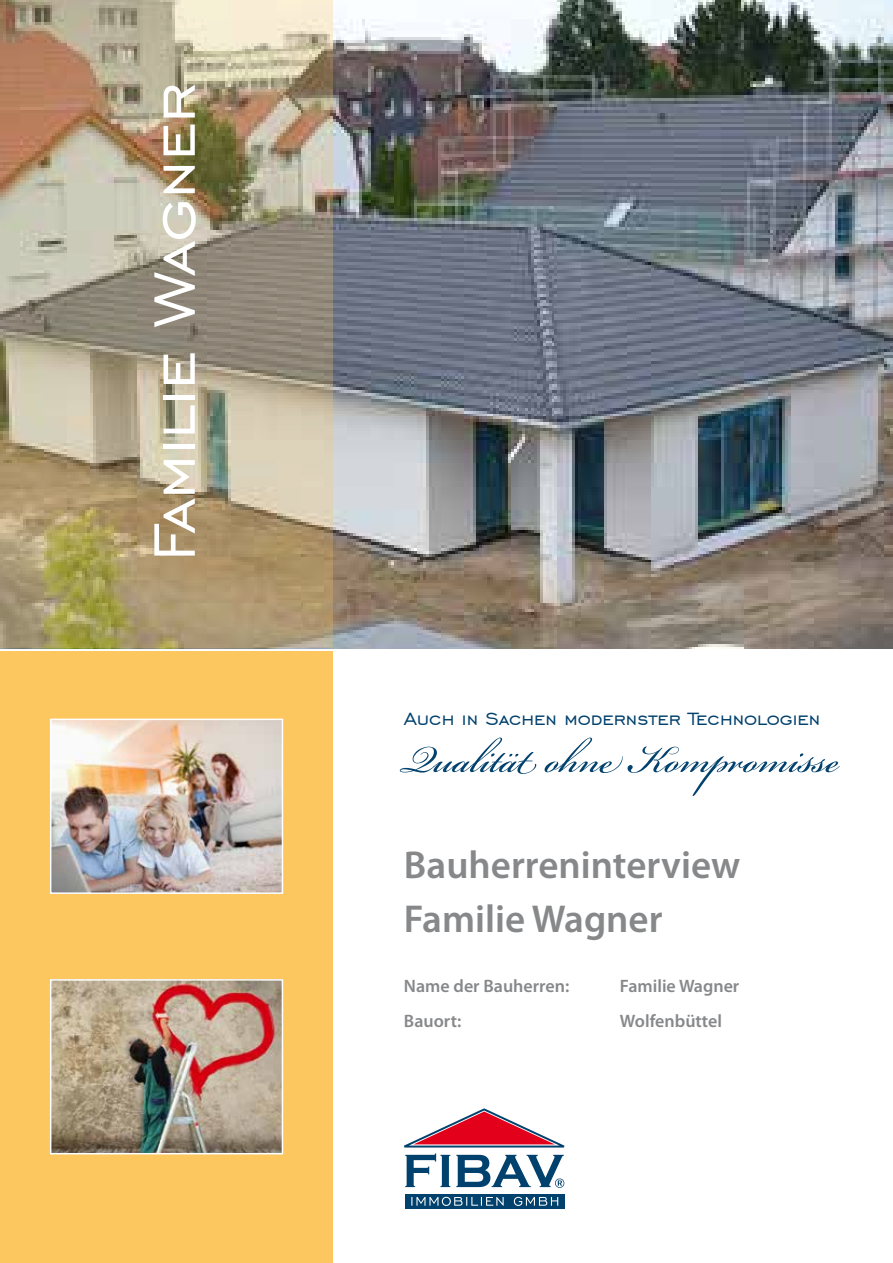
<style>
.page{position:relative;width:893px;height:1263px;background:#fff}
.page>*{position:absolute;margin:0;border:0;box-sizing:border-box;transform-origin:0 0}
.t1{font:75px "Engravers Gothic BT";color:#fff}
.t2{font:60px "Bickham Script Pro";color:#00416d}
.t3{font:600 39px/54px "Myriad Pro";color:#87888a}
.t4{font:22.5px "Engravers Gothic BT";color:#00416d}
.t5{font:600 18px "Myriad Pro";color:#87888a}
</style>
<div class="page">
<img style="left:333px;top:0;width:560px;height:648px">
<div style="left:0;top:651px;width:333px;height:612px;background:#fcc75e"></div>
<img style="left:0;top:0;width:333px;height:648px">
<img style="left:53px;top:722px;width:227px;height:169px">
<div style="left:50px;top:719px;width:233px;height:175px;border:2px solid #fff"></div>
<img style="left:53px;top:982px;width:227px;height:169px">
<div style="left:50px;top:979px;width:233px;height:175px;border:2px solid #fff"></div>
<svg style="left:404px;top:1108px;width:160px;height:39px"></svg>
<svg style="left:405px;top:1153px;width:159px;height:35px"></svg>
<div style="left:405px;top:1194px;width:159px;height:15px;background:#00416d"></div>
<svg style="left:411px;top:1197px;width:147px;height:9px"></svg>
<h1 class="t1" style="left:133px;top:562px;width:481px;rotate:-90deg">Familie Wagner</h1>
<p class="t4" style="left:404px;top:707px;width:418px">Auch in Sachen modernster Technologien</p>
<h2 class="t2" style="left:404px;top:716px;width:438px">Qualität ohne Kompromisse</h2>
<h3 class="t3" style="left:404px;top:837px;width:338px">Bauherreninterview<br>Familie Wagner</h3>
<p class="t5" style="left:404px;top:975px;width:167px">Name der Bauherren:</p>
<p class="t5" style="left:620px;top:975px;width:121px">Familie Wagner</p>
<p class="t5" style="left:404px;top:1009px;width:59px">Bauort:</p>
<p class="t5" style="left:620px;top:1009px;width:104px">Wolfenbüttel</p>
</div>
